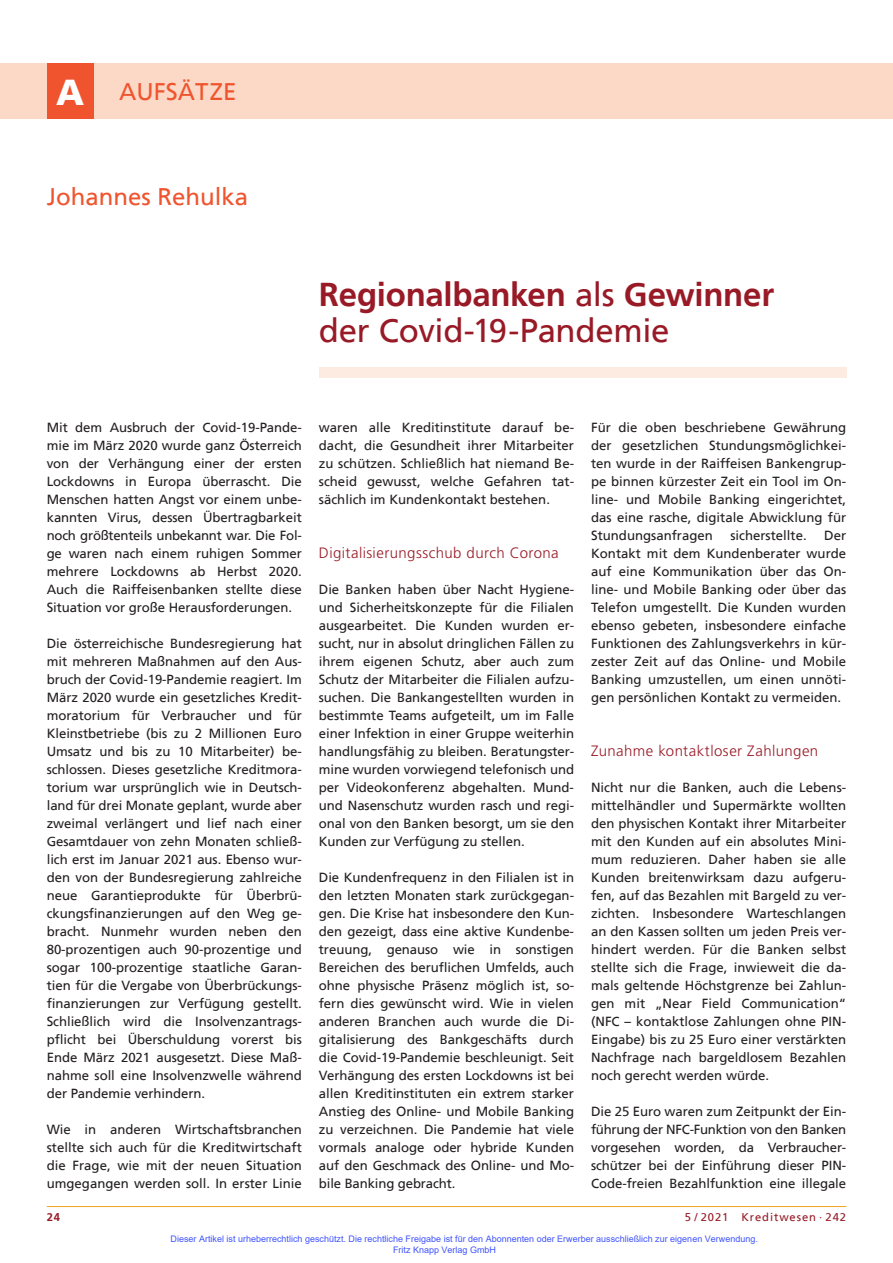
<style>
.page{position:relative;width:893px;height:1263px;background:#fff}
.page>*{position:absolute;margin:0;border:0;box-sizing:border-box;transform-origin:0 0}
.t1{font:33px/36px "Frutiger";letter-spacing:-.01em;color:#981a26}
.t2{font:24px "Frutiger";color:#f0542e}
.t3{font:300 15px "Frutiger";letter-spacing:.025em;color:#981a26}
.t4{font:13.2px/18px "Frutiger";color:#231f20;text-align:justify}
.t5{font:11.25px "Frutiger";letter-spacing:.08em;color:#981a26}
.t6{font:700 11.25px "Frutiger";color:#981a26}
.t7{font:9px/10.8px "Arial";color:#4054ff}
.s1{font-weight:900;font-size:36px;color:#fff}
.s2{font-weight:700}
</style>
<div class="page">
<div style="left:319px;top:368px;width:527px;height:10px;background:#fdebe1"></div>
<hr style="left:47px;top:1206px;width:799px;height:1px;background:#f1a31e">
<div style="left:0;top:64px;width:893px;height:55px;background:#fcd9c7"></div>
<div style="left:47px;top:64px;width:47px;height:55px;background:#f0542e"></div>
<h2 class="t2" style="left:56px;top:81px;width:182px"><span class="s1">A</span> AUFSÄTZE</h2>
<h2 class="t2" style="left:47px;top:186px;width:203px">Johannes Rehulka</h2>
<h1 class="t1" style="left:319px;top:278px;width:457px"><span class="s2">Regionalbanken</span> als <span class="s2">Gewinner </span>der Covid-19-Pandemie</h1>
<p class="t4" style="left:47px;top:419px;width:257px">Mit dem Ausbruch der Covid-19-Pande&shy;mie im März 2020 wurde ganz Österreich von der Verhängung einer der ersten Lockdowns in Europa überrascht. Die Menschen hatten Angst vor einem unbe&shy;kannten Virus, dessen Übertragbarkeit noch größtenteils unbekannt war. Die Fol&shy;ge waren nach einem ruhigen Sommer mehrere Lockdowns ab Herbst 2020.<br>Auch die Raiffeisenbanken stellte diese Situation vor große Herausforderungen.</p>
<p class="t4" style="left:47px;top:635px;width:257px">Die österreichische Bundesregierung hat mit mehreren Maßnahmen auf den Aus&shy;bruch der Covid-19-Pandemie reagiert. Im März 2020 wurde ein gesetzliches Kredit&shy;moratorium für Verbraucher und für Kleinstbetriebe (bis zu 2 Millionen Euro Umsatz und bis zu 10 Mitarbeiter) be&shy;schlossen. Dieses gesetzliche Kreditmora&shy;torium war ursprünglich wie in Deutsch&shy;land für drei Monate geplant, wurde aber zweimal verlängert und lief nach einer Gesamtdauer von zehn Monaten schließ&shy;lich erst im Januar 2021 aus. Ebenso wur&shy;den von der Bundesregierung zahlreiche neue Garantieprodukte für Überbrü&shy;ckungsfinanzierungen auf den Weg ge&shy;bracht. Nunmehr wurden neben den 80-prozentigen auch 90-prozentige und sogar 100-prozentige staatliche Garan&shy;tien für die Vergabe von Überbrückungs&shy;finanzierungen zur Verfügung gestellt.<br>Schließlich wird die Insolvenzantrags&shy;pflicht bei Überschuldung vorerst bis Ende März 2021 ausgesetzt. Diese Maß&shy;nahme soll eine Insolvenzwelle während der Pandemie verhindern.</p>
<p class="t4" style="left:47px;top:1121px;width:257px">Wie in anderen Wirtschaftsbranchen stellte sich auch für die Kreditwirtschaft die Frage, wie mit der neuen Situation umgegangen werden soll. In erster Linie</p>
<p class="t4" style="left:319px;top:419px;width:257px">waren alle Kreditinstitute darauf be&shy;dacht, die Gesundheit ihrer Mitarbeiter zu schützen. Schließlich hat niemand Be&shy;scheid gewusst, welche Gefahren tat&shy;sächlich im Kundenkontakt bestehen.</p>
<p class="t3" style="left:319px;top:544px;width:241px">Digitalisierungsschub durch Corona</p>
<p class="t4" style="left:319px;top:581px;width:257px">Die Banken haben über Nacht Hygiene&shy;und Sicherheitskonzepte für die Filialen ausgearbeitet. Die Kunden wurden er&shy;sucht, nur in absolut dringlichen Fällen zu ihrem eigenen Schutz, aber auch zum Schutz der Mitarbeiter die Filialen aufzu&shy;suchen. Die Bankangestellten wurden in bestimmte Teams aufgeteilt, um im Falle einer Infektion in einer Gruppe weiterhin handlungsfähig zu bleiben. Beratungster&shy;mine wurden vorwiegend telefonisch und per Videokonferenz abgehalten. Mund&shy;und Nasenschutz wurden rasch und regi&shy;onal von den Banken besorgt, um sie den Kunden zur Verfügung zu stellen.</p>
<p class="t4" style="left:319px;top:869px;width:257px">Die Kundenfrequenz in den Filialen ist in den letzten Monaten stark zurückgegan&shy;gen. Die Krise hat insbesondere den Kun&shy;den gezeigt, dass eine aktive Kundenbe&shy;treuung, genauso wie in sonstigen Bereichen des beruflichen Umfelds, auch ohne physische Präsenz möglich ist, so&shy;fern dies gewünscht wird. Wie in vielen anderen Branchen auch wurde die Di&shy;gitalisierung des Bankgeschäfts durch die Covid-19-Pandemie beschleunigt. Seit Verhängung des ersten Lockdowns ist bei allen Kreditinstituten ein extrem starker Anstieg des Online- und Mobile Banking zu verzeichnen. Die Pandemie hat viele vormals analoge oder hybride Kunden auf den Geschmack des Online- und Mo&shy;bile Banking gebracht.</p>
<p class="t4" style="left:591px;top:419px;width:257px">Für die oben beschriebene Gewährung der gesetzlichen Stundungsmöglichkei&shy;ten wurde in der Raiffeisen Bankengrup&shy;pe binnen kürzester Zeit ein Tool im On&shy;line- und Mobile Banking eingerichtet, das eine rasche, digitale Abwicklung für Stundungsanfragen</p>
<p class="t4" style="left:730px;top:527px;width:78px">sicherstellte.</p>
<p class="t4" style="left:591px;top:527px;width:257px;text-indent:233px">Der Kontakt mit dem Kundenberater wurde auf eine Kommunikation über das On&shy;line- und Mobile Banking oder über das Telefon umgestellt. Die Kunden wurden ebenso gebeten, insbesondere einfache Funktionen des Zahlungsverkehrs in kür&shy;zester Zeit auf das Online- und Mobile Banking umzustellen, um einen unnöti&shy;gen persönlichen Kontakt zu vermeiden.</p>
<p class="t3" style="left:591px;top:742px;width:229px">Zunahme kontaktloser Zahlungen</p>
<p class="t4" style="left:591px;top:779px;width:257px">Nicht nur die Banken, auch die Lebens&shy;mittelhändler und Supermärkte wollten den physischen Kontakt ihrer Mitarbeiter mit den Kunden auf ein absolutes Mini&shy;mum reduzieren. Daher haben sie alle Kunden breitenwirksam dazu aufgeru&shy;fen, auf das Bezahlen mit Bargeld zu ver&shy;zichten. Insbesondere Warteschlangen an den Kassen sollten um jeden Preis ver&shy;hindert werden. Für die Banken selbst stellte sich die Frage, inwieweit die da&shy;mals geltende Höchstgrenze bei Zahlun&shy;gen mit „Near Field Communication“ (NFC – kontaktlose Zahlungen ohne PIN-Eingabe) bis zu 25 Euro einer verstärkten Nachfrage nach bargeldlosem Bezahlen noch gerecht werden würde.</p>
<p class="t4" style="left:591px;top:1103px;width:257px">Die 25 Euro waren zum Zeitpunkt der Ein&shy;führung der NFC-Funktion von den Banken vorgesehen worden, da Verbraucher&shy;schützer bei der Einführung dieser PIN-Code-freien Bezahlfunktion eine illegale</p>
<p class="t6" style="left:47px;top:1211px;width:15px">24</p>
<p class="t5" style="left:685px;top:1211px;width:163px">5 / 2021 Kreditwesen · 242</p>
<p class="t7" style="left:393px;top:1233px;width:366px;text-indent:-223px">Dieser Artikel ist urheberrechtlich geschützt. Die rechtliche Freigabe ist für den Abonnenten oder Erwerber ausschließlich zur eigenen Verwendung.<br>Fritz Knapp Verlag GmbH</p>
</div>
